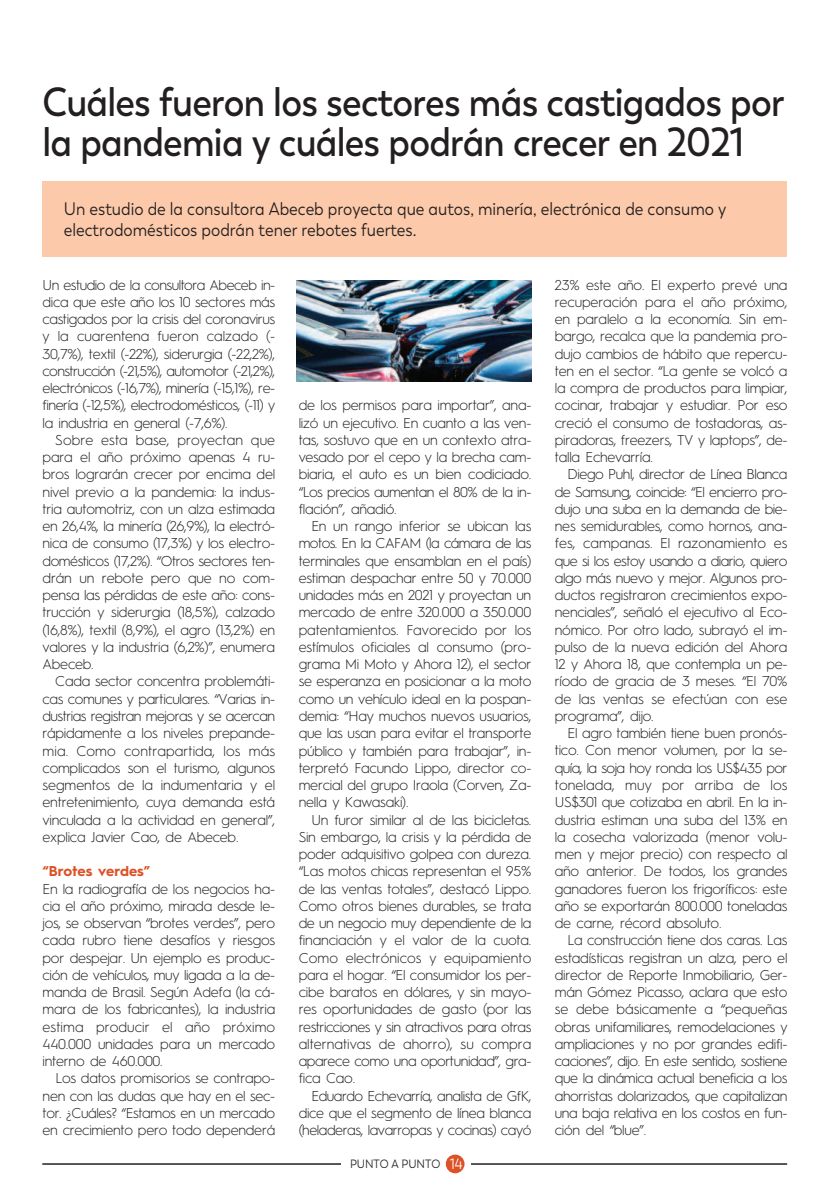
<style>
.page{position:relative;width:830px;height:1191px;background:#fff}
.page>*{position:absolute;margin:0;border:0;box-sizing:border-box;transform-origin:0 0}
.t1{font:600 40.5px/40.5px "Trenda";letter-spacing:-.02em;color:#231f20;scale:.9 1}
.t2{font:18px/21px "Trenda";color:#231f20;scale:.9 1}
.t3{font:300 14.25px/17.2px "Hurme Geometric Sans 1";letter-spacing:-.015em;color:#231f20;text-align:justify}
.t4{font:700 14.25px "Hurme Geometric Sans 1";color:#dd5127}
.t5{font:12px "Trenda";color:#231f20;scale:.9 1}
.s1{font-size:15px;color:#fff}
</style>
<div class="page">
<hr style="left:42px;top:1163px;width:744px;height:1px;background:#231f20">
<div style="left:341px;top:1148px;width:130px;height:30px;background:#fff"></div>
<div style="left:445px;top:1154px;width:19px;height:19px;background:#dd5127;border-radius:50%"></div>
<img style="left:297px;top:281px;width:234px;height:101px">
<div style="left:43px;top:181px;width:744px;height:76px;background:#fccaaa"></div>
<h1 class="t1" style="left:43px;top:85px;width:825px">Cuáles fueron los sectores más castigados por la pandemia y cuáles podrán crecer en 2021</h1>
<p class="t2" style="left:64px;top:199px;width:737px">Un estudio de la consultora Abeceb proyecta que autos, minería, electrónica de consumo y electrodomésticos podrán tener rebotes fuertes.</p>
<p class="t3" style="left:43px;top:277px;width:234px">Un estudio de la consultora Abeceb in&shy;dica que este año los 10 sectores más castigados por la crisis del coronavirus y la cuarentena fueron calzado (- 30,7%), textil (-22%), siderurgia (-22,2%), construcción (-21,5%), automotor (-21,2%), electrónicos (-16,7%), minería (-15,1%), re&shy;finería (-12,5%), electrodomésticos, (-11) y la industria en general (-7,6%).</p>
<p class="t3" style="left:43px;top:433px;width:234px;text-indent:13px">Sobre esta base, proyectan que para el año próximo apenas 4 ru&shy;bros lograrán crecer por encima del nivel previo a la pandemia: la indus&shy;tria automotriz, con un alza estimada en 26,4%, la minería (26,9%), la electró&shy;nica de consumo (17,3%) y los electro&shy;domésticos (17,2%). “Otros sectores ten&shy;drán un rebote pero que no com&shy;pensa las pérdidas de este año: cons&shy;trucción y siderurgia (18,5%), calzado (16,8%), textil (8,9%), el agro (13,2%) en valores y la industria (6,2%)”, enumera Abeceb.</p>
<p class="t3" style="left:43px;top:674px;width:234px;text-indent:13px">Cada sector concentra problemáti&shy;cas comunes y particulares. “Varias in&shy;dustrias registran mejoras y se acercan rápidamente a los niveles prepande&shy;mia. Como contrapartida, los más complicados son el turismo, algunos segmentos de la indumentaria y el entretenimiento, cuya demanda está vinculada a la actividad en general”, explica Javier Cao, de Abeceb.</p>
<p class="t4" style="left:43px;top:866px;width:109px">“Brotes verdes”</p>
<p class="t3" style="left:43px;top:881px;width:234px">En la radiografía de los negocios ha&shy;cia el año próximo, mirada desde le&shy;jos, se observan “brotes verdes”, pero cada rubro tiene desafíos y riesgos por despejar. Un ejemplo es produc&shy;ción de vehículos, muy ligada a la de&shy;manda de Brasil. Según Adefa (la cá&shy;mara de los fabricantes), la industria estima producir el año próximo 440.000 unidades para un mercado interno de 460.000.</p>
<p class="t3" style="left:43px;top:1071px;width:234px;text-indent:13px">Los datos promisorios se contrapo&shy;nen con las dudas que hay en el sec&shy;tor. ¿Cuáles? “Estamos en un mercado en crecimiento pero todo dependerá</p>
<p class="t3" style="left:298px;top:398px;width:234px">de los permisos para importar”, ana&shy;lizó un ejecutivo. En cuanto a las ven&shy;tas, sostuvo que en un contexto atra&shy;vesado por el cepo y la brecha cam&shy;biaria, el auto es un bien codiciado. “Los precios aumentan el 80% de la in&shy;flación”, añadió.</p>
<p class="t3" style="left:298px;top:519px;width:234px;text-indent:13px">En un rango inferior se ubican las motos. En la CAFAM (la cámara de las terminales que ensamblan en el país) estiman despachar entre 50 y 70.000 unidades más en 2021 y proyectan un mercado de entre 320.000 a 350.000 patentamientos. Favorecido por los estímulos oficiales al consumo (pro&shy;grama Mi Moto y Ahora 12), el sector se esperanza en posicionar a la moto como un vehículo ideal en la pospan&shy;demia: “Hay muchos nuevos usuarios, que las usan para evitar el transporte público y también para trabajar”, in&shy;terpretó Facundo Lippo, director co&shy;mercial del grupo Iraola (Corven, Za&shy;nella y Kawasaki).</p>
<p class="t3" style="left:298px;top:812px;width:234px;text-indent:13px">Un furor similar al de las bicicletas.<br>Sin embargo, la crisis y la pérdida de poder adquisitivo golpea con dureza. “Las motos chicas representan el 95% de las ventas totales”, destacó Lippo.<br>Como otros bienes durables, se trata de un negocio muy dependiente de la financiación y el valor de la cuota.<br>Como electrónicos y equipamiento para el hogar. “El consumidor los per&shy;cibe baratos en dólares, y sin mayo&shy;res oportunidades de gasto (por las restricciones y sin atractivos para otras alternativas de ahorro), su compra aparece como una oportunidad”, gra&shy;fica Cao.</p>
<p class="t3" style="left:298px;top:1088px;width:234px;text-indent:13px">Eduardo Echevarría, analista de GfK, dice que el segmento de línea blanca (heladeras, lavarropas y cocinas) cayó</p>
<p class="t5" style="left:350px;top:1158px;width:127px">PUNTO A PUNTO <span class="s1">14</span></p>
<p class="t3" style="left:554px;top:277px;width:234px">23% este año. El experto prevé una recuperación para el año próximo, en paralelo a la economía. Sin em&shy;bargo, recalca que la pandemia pro&shy;dujo cambios de hábito que repercu&shy;ten en el sector. “La gente se volcó a la compra de productos para limpiar, cocinar, trabajar y estudiar. Por eso creció el consumo de tostadoras, as&shy;piradoras, freezers, TV y laptops”, de&shy;talla Echevarría.</p>
<p class="t3" style="left:554px;top:467px;width:234px;text-indent:13px">Diego Puhl, director de Línea Blanca de Samsung, coincide: “El encierro pro&shy;dujo una suba en la demanda de bie&shy;nes semidurables, como hornos, ana&shy;fes, campanas. El razonamiento es que si los estoy usando a diario, quiero algo más nuevo y mejor. Algunos pro&shy;ductos registraron crecimientos expo&shy;nenciales”, señaló el ejecutivo al Eco&shy;nómico. Por otro lado, subrayó el im&shy;pulso de la nueva edición del Ahora 12 y Ahora 18, que contempla un pe&shy;ríodo de gracia de 3 meses. “El 70% de las ventas se efectúan con ese programa”, dijo.</p>
<p class="t3" style="left:554px;top:726px;width:234px;text-indent:13px">El agro también tiene buen pronós&shy;tico. Con menor volumen, por la se&shy;quía, la soja hoy ronda los US$435 por tonelada, muy por arriba de los US$301 que cotizaba en abril. En la in&shy;dustria estiman una suba del 13% en la cosecha valorizada (menor volu&shy;men y mejor precio) con respecto al año anterior. De todos, los grandes ganadores fueron los frigoríficos: este año se exportarán 800.000 toneladas de carne, récord absoluto.</p>
<p class="t3" style="left:554px;top:933px;width:234px;text-indent:13px">La construcción tiene dos caras. Las estadísticas registran un alza, pero el director de Reporte Inmobiliario, Ger&shy;mán Gómez Picasso, aclara que esto se debe básicamente a “pequeñas obras unifamiliares, remodelaciones y ampliaciones y no por grandes edifi&shy;caciones”, dijo. En este sentido, sostiene que la dinámica actual beneficia a los ahorristas dolarizados, que capitalizan una baja relativa en los costos en fun&shy;ción del “blue”.</p>
</div>
